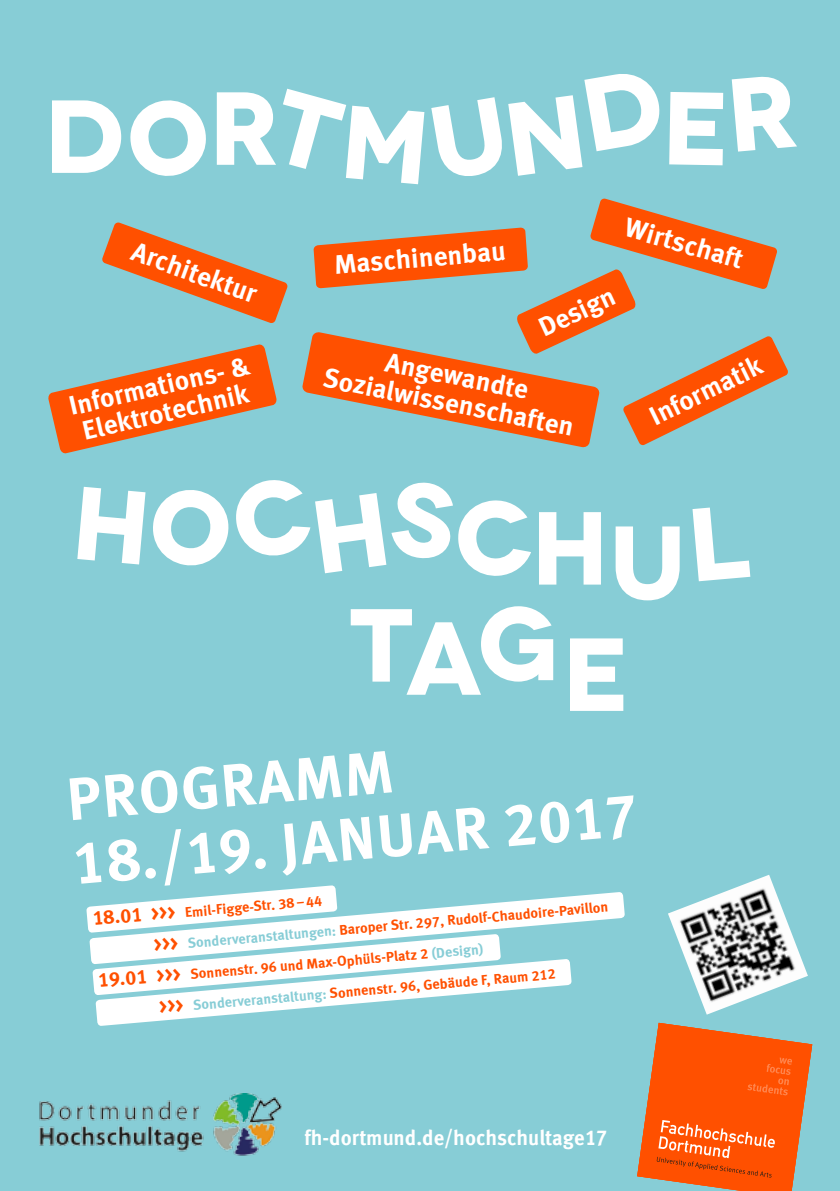
<style>
.page{position:relative;width:840px;height:1191px;background:#fff}
.page>*{position:absolute;margin:0;border:0;box-sizing:border-box;transform-origin:0 0}
.t1{font:700 60px/64px "Meta Offc Pro";color:#fff}
.t2{font:700 26.8px/27.6px "Meta Offc Pro";color:#fff;text-align:center}
.t3{font:700 21.2px "Meta Offc Pro";color:#fff;scale:.96 1}
.t4{font:700 14.2px "Meta Offc Pro";color:#ff5000}
.s1{font-size:19.8px}
.s2{color:#87cdd6}
</style>
<div class="page">
<div style="left:0;top:0;width:839px;height:1191px;background:#87cdd6"></div>
<svg style="left:52px;top:100px;width:154px;height:76px"></svg>
<svg style="left:217px;top:92px;width:59px;height:73px"></svg>
<svg style="left:283px;top:89px;width:141px;height:95px"></svg>
<svg style="left:431px;top:74px;width:229px;height:102px"></svg>
<svg style="left:669px;top:92px;width:53px;height:73px"></svg>
<svg style="left:731px;top:76px;width:65px;height:76px"></svg>
<img style="left:668px;top:875px;width:139px;height:139px">
<svg style="left:77px;top:480px;width:454px;height:96px"></svg>
<svg style="left:539px;top:512px;width:61px;height:72px"></svg>
<svg style="left:615px;top:526px;width:64px;height:74px"></svg>
<svg style="left:692px;top:507px;width:58px;height:74px"></svg>
<svg style="left:350px;top:606px;width:203px;height:89px"></svg>
<svg style="left:570px;top:638px;width:53px;height:73px"></svg>
<svg style="left:637px;top:1022px;width:174px;height:169px"></svg>
<svg style="left:102px;top:222px;width:186px;height:101px"></svg>
<svg style="left:302px;top:198px;width:486px;height:250px"></svg>
<svg style="left:48px;top:344px;width:229px;height:110px"></svg>
<img style="left:39px;top:1093px;width:243px;height:63px">
<svg style="left:86px;top:885px;width:538px;height:141px"></svg>
<h2 class="t2" style="left:138px;top:235px;width:132px;rotate:20deg">Architektur</h2>
<h2 class="t2" style="left:333px;top:250px;width:173px;rotate:-5deg">Maschinenbau</h2>
<h2 class="t2" style="left:629px;top:211px;width:123px;rotate:16deg">Wirtschaft</h2>
<h2 class="t2" style="left:533px;top:314px;width:83px;rotate:-25deg">Design</h2>
<h2 class="t2" style="left:66px;top:392px;width:186px;line-height:26.8px;text-align:left;rotate:-13deg">Informations- &amp;<br>Elektrotechnik</h2>
<h2 class="t2" style="left:331px;top:335px;width:256px;rotate:11deg">Angewandte<br>Sozialwissenschaften</h2>
<h2 class="t2" style="left:644px;top:403px;width:123px;rotate:-26deg">Informatik</h2>
<h1 class="t1" style="left:64px;top:764px;width:569px;rotate:-5deg">PROGRAMM<br>18./19. JANUAR 2017</h1>
<p class="t4" style="left:92px;top:909px;width:231px;rotate:-5deg"><span class="s1">18.01 &gt;&gt;&gt;</span> Emil-Figge-Str. 38–44</p>
<p class="t4" style="left:153px;top:935px;width:457px;rotate:-5deg"><span class="s1">&gt;&gt;&gt;</span> <span class="s2">Sonderveranstaltungen:</span> Baroper Str. 297, Rudolf-Chaudoire-Pavillon</p>
<p class="t4" style="left:97px;top:971px;width:387px;rotate:-5deg"><span class="s1">19.01 &gt;&gt;&gt;</span> Sonnenstr. 96 und Max-Ophüls-Platz 2 <span class="s2">(Design)</span></p>
<p class="t4" style="left:158px;top:997px;width:399px;rotate:-5deg"><span class="s1">&gt;&gt;&gt;</span> <span class="s2">Sonderveranstaltung:</span> Sonnenstr. 96, Gebäude F, Raum 212</p>
<h3 class="t3" style="left:304px;top:1120px;width:317px">fh-dortmund.de/hochschultage17</h3>
</div>
